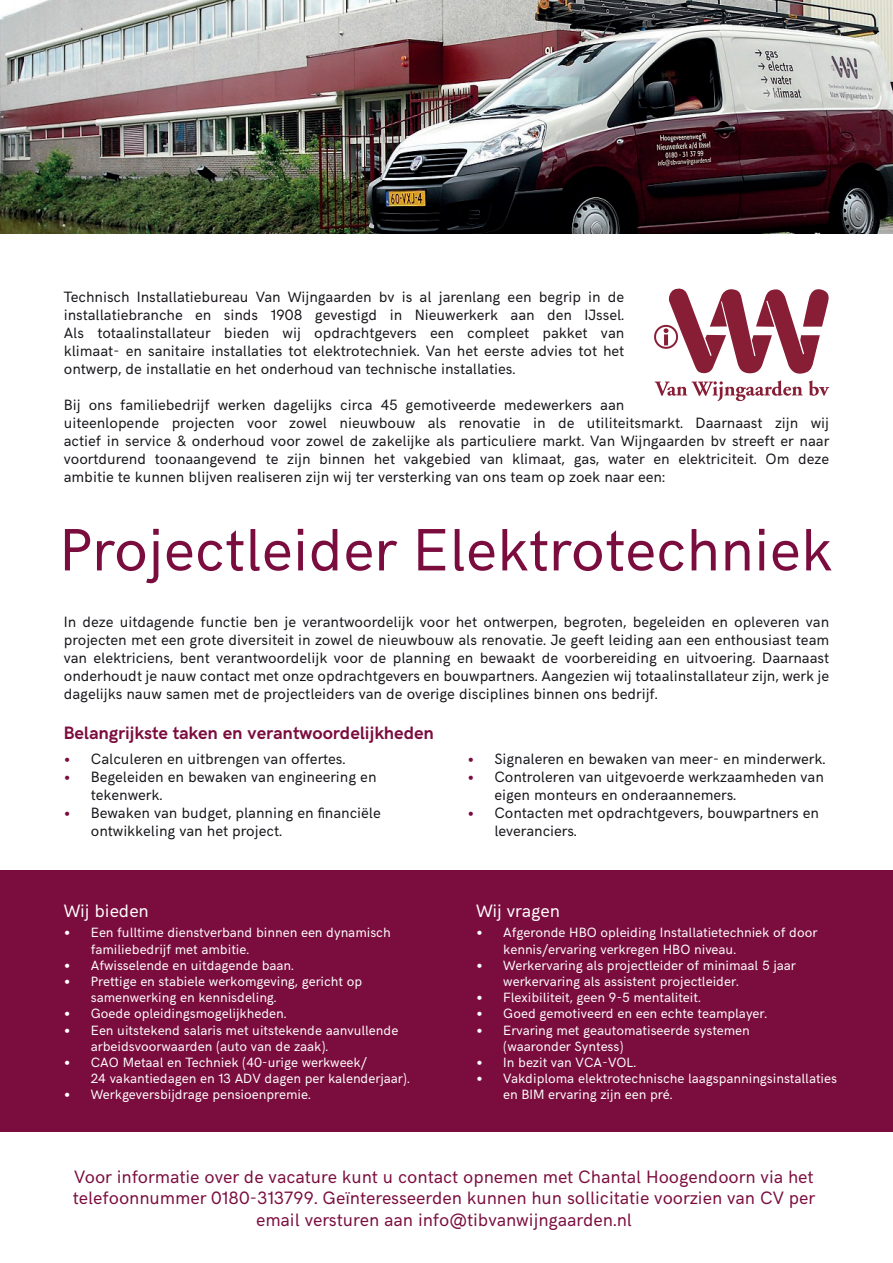
<style>
.page{position:relative;width:893px;height:1263px;background:#fff}
.page>*{position:absolute;margin:0;border:0;box-sizing:border-box;transform-origin:0 0}
.t1{font:60px "HK Grotesk";color:#7b0d3e}
.t2{font:18px/21.6px "HK Grotesk";color:#7b0d3e;text-align:center}
.t3{font:700 18px "HK Grotesk";color:#7b0d3e}
.t4{font:18px "HK Grotesk";color:#fff}
.t5{font:15px/18px "HK Grotesk";color:#171419}
.t6{font:13.5px/16.2px "HK Grotesk";color:#fff}
.s1{font-size:18px;color:#7b0d3e}
.s2{font-size:18px}
</style>
<div class="page">
<img style="left:0;top:0;width:893px;height:233px">
<svg style="left:654px;top:288px;width:175px;height:86px"></svg>
<svg style="left:654px;top:380px;width:149px;height:21px"></svg>
<svg style="left:809px;top:380px;width:20px;height:16px"></svg>
<div style="left:0;top:870px;width:893px;height:262px;background:#7b0d3e"></div>
<p class="t5" style="left:64px;top:287px;width:562px;text-align:justify">Technisch Installatiebureau Van Wijngaarden bv is al jarenlang een begrip in de installatiebranche en sinds 1908 gevestigd in Nieuwerkerk aan den IJssel.<br>Als totaalinstallateur bieden wij opdrachtgevers een compleet pakket van klimaat- en sanitaire installaties tot elektrotechniek. Van het eerste advies tot het ontwerp, de installatie en het onderhoud van technische installaties.</p>
<p class="t5" style="left:64px;top:395px;width:767px">Bij ons familiebedrijf werken dagelijks circa 45 gemotiveerde medewerkers aan<br>uiteenlopende projecten voor zowel nieuwbouw als renovatie in de utiliteitsmarkt. Daarnaast zijn wij actief in service &amp; onderhoud voor zowel de zakelijke als particuliere markt. Van Wijngaarden bv streeft er naar voortdurend toonaangevend te zijn binnen het vakgebied van klimaat, gas, water en elektriciteit. Om deze ambitie te kunnen blijven realiseren zijn wij ter versterking van ons team op zoek naar een:</p>
<h1 class="t1" style="left:59px;top:505px;width:775px">Projectleider Elektrotechniek</h1>
<p class="t5" style="left:64px;top:612px;width:767px;text-align:justify">In deze uitdagende functie ben je verantwoordelijk voor het ontwerpen, begroten, begeleiden en opleveren van projecten met een grote diversiteit in zowel de nieuwbouw als renovatie. Je geeft leiding aan een enthousiast team van elektriciens, bent verantwoordelijk voor de planning en bewaakt de voorbereiding en uitvoering. Daarnaast onderhoudt je nauw contact met onze opdrachtgevers en bouwpartners. Aangezien wij totaalinstallateur zijn, werk je dagelijks nauw samen met de projectleiders van de overige disciplines binnen ons bedrijf.</p>
<p class="t3" style="left:64px;top:719px;width:372px">Belangrijkste taken en verantwoordelijkheden</p>
<p class="t5" style="left:64px;top:748px;width:283px"><span class="s1">•</span> Calculeren en uitbrengen van offertes.</p>
<p class="t5" style="left:91px;top:766px;width:287px;text-indent:-27px"><span class="s1">•</span> Begeleiden en bewaken van engineering en tekenwerk.</p>
<p class="t5" style="left:91px;top:802px;width:292px;text-indent:-27px"><span class="s1">•</span> Bewaken van budget, planning en financiële ontwikkeling van het project.</p>
<p class="t5" style="left:467px;top:748px;width:360px"><span class="s1">•</span> Signaleren en bewaken van meer- en minderwerk.</p>
<p class="t5" style="left:494px;top:766px;width:331px;text-indent:-27px"><span class="s1">•</span> Controleren van uitgevoerde werkzaamheden van eigen monteurs en onderaannemers.</p>
<p class="t5" style="left:494px;top:802px;width:326px;text-indent:-27px"><span class="s1">•</span> Contacten met opdrachtgevers, bouwpartners en leveranciers.</p>
<p class="t4" style="left:64px;top:897px;width:87px">Wij bieden</p>
<p class="t4" style="left:476px;top:897px;width:85px">Wij vragen</p>
<p class="t6" style="left:91px;top:923px;width:301px;text-indent:-27px"><span class="s2">•</span> Een fulltime dienstverband binnen een dynamisch familiebedrijf met ambitie.</p>
<p class="t6" style="left:64px;top:956px;width:232px"><span class="s2">•</span> Afwisselende en uitdagende baan.</p>
<p class="t6" style="left:91px;top:972px;width:273px;text-indent:-27px"><span class="s2">•</span> Prettige en stabiele werkomgeving, gericht op samenwerking en kennisdeling.</p>
<p class="t6" style="left:64px;top:1004px;width:224px"><span class="s2">•</span> Goede opleidingsmogelijkheden.</p>
<p class="t6" style="left:91px;top:1021px;width:309px;text-indent:-27px"><span class="s2">•</span> Een uitstekend salaris met uitstekende aanvullende arbeidsvoorwaarden (auto van de zaak).</p>
<p class="t6" style="left:91px;top:1053px;width:320px;text-indent:-27px"><span class="s2">•</span> CAO Metaal en Techniek (40-urige werkweek/<br>24 vakantiedagen en 13 ADV dagen per kalenderjaar).</p>
<p class="t6" style="left:64px;top:1085px;width:248px"><span class="s2">•</span> Werkgeversbijdrage pensioenpremie.</p>
<p class="t6" style="left:503px;top:923px;width:316px;text-indent:-27px"><span class="s2">•</span> Afgeronde HBO opleiding Installatietechniek of door kennis/ervaring verkregen HBO niveau.</p>
<p class="t6" style="left:503px;top:956px;width:294px;text-indent:-27px"><span class="s2">•</span> Werkervaring als projectleider of minimaal 5 jaar werkervaring als assistent projectleider.</p>
<p class="t6" style="left:476px;top:988px;width:226px"><span class="s2">•</span> Flexibiliteit, geen 9-5 mentaliteit.</p>
<p class="t6" style="left:476px;top:1004px;width:292px"><span class="s2">•</span> Goed gemotiveerd en een echte teamplayer.</p>
<p class="t6" style="left:503px;top:1021px;width:248px;text-indent:-27px"><span class="s2">•</span> Ervaring met geautomatiseerde systemen (waaronder Syntess)</p>
<p class="t6" style="left:476px;top:1053px;width:161px"><span class="s2">•</span> In bezit van VCA-VOL.</p>
<p class="t6" style="left:503px;top:1069px;width:335px;text-indent:-27px"><span class="s2">•</span> Vakdiploma elektrotechnische laagspanningsinstallaties en BIM ervaring zijn een pré.</p>
<p class="t2" style="left:73px;top:1164px;width:744px">Voor informatie over de vacature kunt u contact opnemen met Chantal Hoogendoorn via het telefoonnummer 0180-313799. Geïnteresseerden kunnen hun sollicitatie voorzien van CV per email versturen aan info@tibvanwijngaarden.nl</p>
</div>
